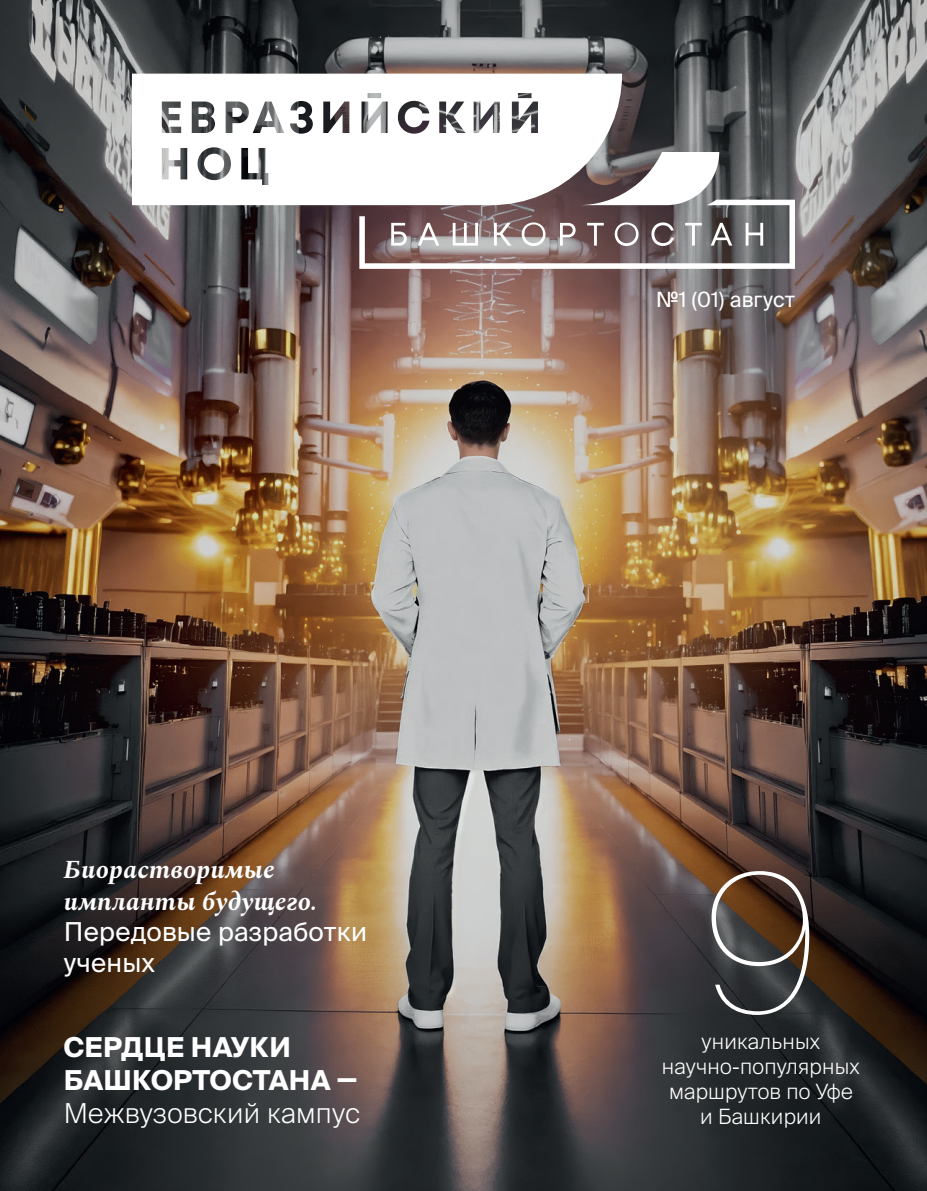
<style>
.page{position:relative;width:927px;height:1191px;background:#fff}
.page>*{position:absolute;margin:0;border:0;box-sizing:border-box;transform-origin:0 0}
.t1{font:700 27.45px/33px "Suisse Intl";letter-spacing:.01em;color:#fff}
.t2{font:300 27.45px "Suisse Intl";letter-spacing:.01em;color:#fff}
.t3{font:italic 700 26.1px/31.2px "Spectral";letter-spacing:.005em;color:#fff}
.t4{font:26.1px/31.2px "Suisse Intl";letter-spacing:.01em;color:#fff}
.t5{font:300 21px/25.2px "Suisse Intl";letter-spacing:.01em;color:#fff;text-align:center}
.t6{font:21px "Suisse Intl";letter-spacing:.01em;color:#fff}
</style>
<div class="page">
<img style="left:0;top:0;width:927px;height:1191px">
<svg style="left:132px;top:74px;width:490px;height:131px"></svg>
<svg style="left:359px;top:152px;width:436px;height:117px"></svg>
<svg style="left:712px;top:871px;width:97px;height:144px;background:#5a5048"></svg>
<p class="t3" style="left:64px;top:852px;width:255px">Биорастворимые импланты будущего.</p>
<p class="t4" style="left:64px;top:916px;width:305px">Передовые разработки ученых</p>
<h1 class="t1" style="left:64px;top:1031px;width:295px">СЕРДЦЕ НАУКИ<br>БАШКОРТОСТАНА —</h1>
<h1 class="t2" style="left:64px;top:1097px;width:298px">Межвузовский кампус</h1>
<p class="t6" style="left:656px;top:288px;width:140px">№1 (01) август</p>
<p class="t5" style="left:662px;top:1028px;width:199px">уникальных научно-популярных маршрутов по Уфе и Башкирии</p>
</div>
